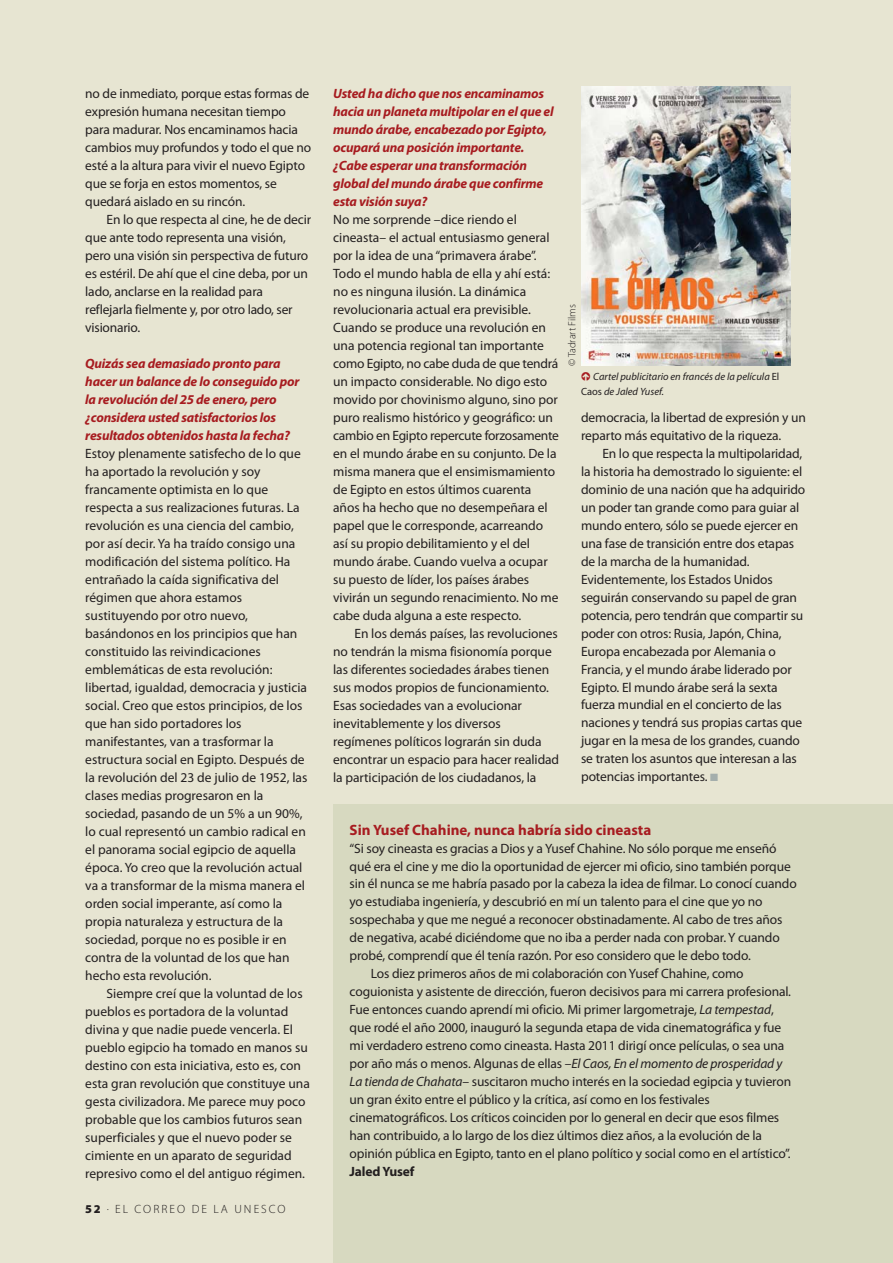
<style>
.page{position:relative;width:893px;height:1263px;background:#fff}
.page>*{position:absolute;margin:0;border:0;box-sizing:border-box;transform-origin:0 0}
.t1{font:700 15px "Myriad Pro";color:#a71c20}
.t2{font:13.5px/18px "Myriad Pro";letter-spacing:-.01em;color:#231f20}
.t3{font:italic 700 13.5px/18px "Myriad Pro";letter-spacing:-.015em;color:#a71c20}
.t4{font:italic 13.5px "Myriad Pro";letter-spacing:-.01em;color:#231f20}
.t5{font:700 13.5px "Myriad Pro";letter-spacing:-.01em;color:#231f20}
.t6{font:300 12px "Myriad Pro";letter-spacing:.17em;color:#231f20}
.t7{font:italic 10.5px/15px "Myriad Pro";color:#231f20}
.t8{font:300 10.5px "Myriad Pro";color:#231f20}
.s1{font-weight:900}
.s2{font-style:italic}
.s3{font-style:normal}
.s4{font-family:"Officina Display ITC Arrows";font-style:normal;font-size:13.5px;color:#a71c20}
.s5{color:#a4aeac}
</style>
<div class="page">
<div style="left:0;top:0;width:893px;height:1262px;background:#e7e5d2"></div>
<div style="left:333px;top:804px;width:560px;height:458px;background:#d7d9c0"></div>
<img style="left:581px;top:87px;width:209px;height:279px">
<p class="t2" style="left:85px;top:86px;width:227px">no de inmediato, porque estas formas de expresión humana necesitan tiempo para madurar. Nos encaminamos hacia cambios muy profundos y todo el que no esté a la altura para vivir el nuevo Egipto que se forja en estos momentos, se quedará aislado en su rincón.</p>
<p class="t2" style="left:85px;top:212px;width:227px;text-indent:21px">En lo que respecta al cine, he de decir que ante todo representa una visión, pero una visión sin perspectiva de futuro es estéril. De ahí que el cine deba, por un lado, anclarse en la realidad para reflejarla fielmente y, por otro lado, ser visionario.</p>
<p class="t3" style="left:85px;top:356px;width:216px">Quizás sea demasiado pronto para hacer un balance de lo conseguido por la revolución del 25 de enero, pero ¿considera usted satisfactorios los resultados obtenidos hasta la fecha?</p>
<p class="t2" style="left:85px;top:446px;width:224px">Estoy plenamente satisfecho de lo que ha aportado la revolución y soy francamente optimista en lo que respecta a sus realizaciones futuras. La revolución es una ciencia del cambio, por así decir. Ya ha traído consigo una modificación del sistema político. Ha entrañado la caída significativa del régimen que ahora estamos sustituyendo por otro nuevo, basándonos en los principios que han constituido las reivindicaciones emblemáticas de esta revolución: libertad, igualdad, democracia y justicia social. Creo que estos principios, de los que han sido portadores los manifestantes, van a trasformar la estructura social en Egipto. Después de la revolución del 23 de julio de 1952, las clases medias progresaron en la sociedad, pasando de un 5% a un 90%, lo cual representó un cambio radical en el panorama social egipcio de aquella época. Yo creo que la revolución actual va a transformar de la misma manera el orden social imperante, así como la propia naturaleza y estructura de la sociedad, porque no es posible ir en contra de la voluntad de los que han hecho esta revolución.</p>
<p class="t2" style="left:85px;top:985px;width:226px;text-indent:21px">Siempre creí que la voluntad de los pueblos es portadora de la voluntad divina y que nadie puede vencerla. El pueblo egipcio ha tomado en manos su destino con esta iniciativa, esto es, con esta gran revolución que constituye una gesta civilizadora. Me parece muy poco probable que los cambios futuros sean superficiales y que el nuevo poder se cimiente en un aparato de seguridad represivo como el del antiguo régimen.</p>
<p class="t6" style="left:85px;top:1204px;width:202px"><span class="s1">52</span> . EL CORREO DE LA UNESCO</p>
<p class="t3" style="left:333px;top:86px;width:222px">Usted ha dicho que nos encaminamos hacia un planeta multipolar en el que el mundo árabe, encabezado por Egipto, ocupará una posición importante. ¿Cabe esperar una transformación global del mundo árabe que confirme esta visión suya?</p>
<p class="t2" style="left:333px;top:212px;width:227px">No me sorprende –dice riendo el cineasta– el actual entusiasmo general por la idea de una “primavera árabe”.<br>Todo el mundo habla de ella y ahí está: no es ninguna ilusión. La dinámica revolucionaria actual era previsible.<br>Cuando se produce una revolución en una potencia regional tan importante como Egipto, no cabe duda de que tendrá un impacto considerable. No digo esto movido por chovinismo alguno, sino por puro realismo histórico y geográfico: un cambio en Egipto repercute forzosamente en el mundo árabe en su conjunto. De la misma manera que el ensimismamiento de Egipto en estos últimos cuarenta años ha hecho que no desempeñara el papel que le corresponde, acarreando así su propio debilitamiento y el del mundo árabe. Cuando vuelva a ocupar su puesto de líder, los países árabes vivirán un segundo renacimiento. No me cabe duda alguna a este respecto.</p>
<p class="t2" style="left:333px;top:625px;width:228px;text-indent:21px">En los demás países, las revoluciones no tendrán la misma fisionomía porque las diferentes sociedades árabes tienen sus modos propios de funcionamiento.<br>Esas sociedades van a evolucionar inevitablemente y los diversos regímenes políticos lograrán sin duda encontrar un espacio para hacer realidad la participación de los ciudadanos, la</p>
<p class="t1" style="left:350px;top:824px;width:303px">Sin Yusef Chahine, nunca habría sido cineasta</p>
<p class="t2" style="left:350px;top:840px;width:428px">“Si soy cineasta es gracias a Dios y a Yusef Chahine. No sólo porque me enseñó</p>
<p class="t2" style="left:350px;top:858px;width:443px">qué era el cine y me dio la oportunidad de ejercer mi oficio, sino también porque</p>
<p class="t2" style="left:350px;top:876px;width:449px">sin él nunca se me habría pasado por la cabeza la idea de filmar. Lo conocí cuando</p>
<p class="t2" style="left:350px;top:894px;width:414px">yo estudiaba ingeniería, y descubrió en mí un talento para el cine que yo no</p>
<p class="t2" style="left:350px;top:912px;width:434px">sospechaba y que me negué a reconocer obstinadamente. Al cabo de tres años</p>
<p class="t2" style="left:350px;top:930px;width:432px">de negativa, acabé diciéndome que no iba a perder nada con probar. Y cuando</p>
<p class="t2" style="left:350px;top:948px;width:403px">probé, comprendí que él tenía razón. Por eso considero que le debo todo.</p>
<p class="t2" style="left:371px;top:966px;width:374px">Los diez primeros años de mi colaboración con Yusef Chahine, como</p>
<p class="t2" style="left:350px;top:984px;width:443px">coguionista y asistente de dirección, fueron decisivos para mi carrera profesional.</p>
<p class="t2" style="left:350px;top:1002px;width:426px">Fue entonces cuando aprendí mi oficio. Mi primer largometraje, <span class="s2">La tempestad</span>,</p>
<p class="t2" style="left:350px;top:1020px;width:433px">que rodé el año 2000, inauguró la segunda etapa de vida cinematográfica y fue</p>
<p class="t2" style="left:350px;top:1038px;width:436px">mi verdadero estreno como cineasta. Hasta 2011 dirigí once películas, o sea una</p>
<p class="t4" style="left:350px;top:1059px;width:434px"><span class="s3">por año más o menos. Algunas de ellas –</span>El Caos, En el momento de prosperidad y</p>
<p class="t2" style="left:350px;top:1074px;width:443px"><span class="s2">La tienda de Chahata</span>– suscitaron mucho interés en la sociedad egipcia y tuvieron</p>
<p class="t2" style="left:350px;top:1092px;width:362px">un gran éxito entre el público y la crítica, así como en los festivales</p>
<p class="t2" style="left:350px;top:1110px;width:431px">cinematográficos. Los críticos coinciden por lo general en decir que esos filmes</p>
<p class="t2" style="left:350px;top:1128px;width:414px">han contribuido, a lo largo de los diez últimos diez años, a la evolución de la</p>
<p class="t2" style="left:350px;top:1146px;width:443px">opinión pública en Egipto, tanto en el plano político y social como en el artístico”.</p>
<p class="t5" style="left:350px;top:1167px;width:66px">Jaled Yusef</p>
<p class="t8" style="left:568px;top:366px;width:63px;rotate:-90deg">© Tadrart Films</p>
<p class="t7" style="left:581px;top:370px;width:200px"><span class="s4">L</span> Cartel publicitario en francés de la película <span class="s3">El<br>Caos</span> de Jaled Yusef.</p>
<p class="t2" style="left:581px;top:409px;width:226px">democracia, la libertad de expresión y un reparto más equitativo de la riqueza.</p>
<p class="t2" style="left:581px;top:445px;width:226px;text-indent:21px">En lo que respecta la multipolaridad, la historia ha demostrado lo siguiente: el dominio de una nación que ha adquirido un poder tan grande como para guiar al mundo entero, sólo se puede ejercer en una fase de transición entre dos etapas de la marcha de la humanidad.<br>Evidentemente, los Estados Unidos seguirán conservando su papel de gran potencia, pero tendrán que compartir su poder con otros: Rusia, Japón, China, Europa encabezada por Alemania o Francia, y el mundo árabe liderado por Egipto. El mundo árabe será la sexta fuerza mundial en el concierto de las naciones y tendrá sus propias cartas que jugar en la mesa de los grandes, cuando se traten los asuntos que interesan a las potencias importantes. <span class="s5">■</span></p>
</div>
